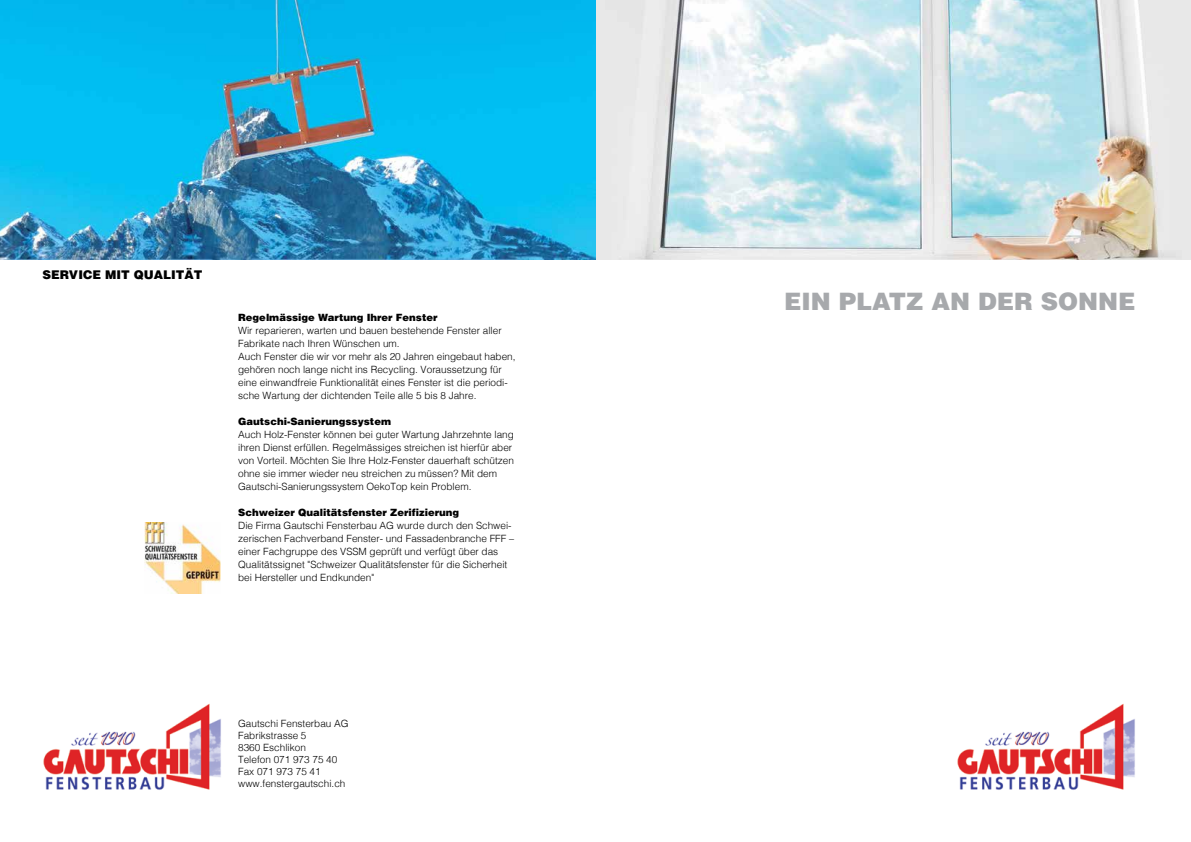
<style>
.page{position:relative;width:1191px;height:842px;background:#fff}
.page>*{position:absolute;margin:0;border:0;box-sizing:border-box;transform-origin:0 0}
.t1{font:900 24px "Helvetica";color:#a7a9ac}
.t2{font:900 12px "Helvetica";color:#000}
.t3{font:300 10px/13px "Helvetica";color:#000}
.t4{font:900 10px "Helvetica";color:#000}
</style>
<div class="page">
<img style="left:43px;top:703px;width:178px;height:87px">
<img style="left:957px;top:703px;width:178px;height:87px">
<img style="left:0;top:0;width:1191px;height:259px">
<img style="left:145px;top:522px;width:75px;height:72px">
<p class="t2" style="left:43px;top:267px;width:161px">SERVICE MIT QUALITÄT</p>
<p class="t4" style="left:238px;top:311px;width:201px">Regelmässige Wartung Ihrer Fenster</p>
<p class="t3" style="left:238px;top:323px;width:279px">Wir reparieren, warten und bauen bestehende Fenster aller Fabrikate nach Ihren Wünschen um.<br>Auch Fenster die wir vor mehr als 20 Jahren eingebaut haben, gehören noch lange nicht ins Recycling. Voraussetzung für eine einwandfreie Funktionalität eines Fenster ist die periodi&shy;sche Wartung der dichtenden Teile alle 5 bis 8 Jahre.</p>
<p class="t4" style="left:238px;top:415px;width:154px">Gautschi-Sanierungssystem</p>
<p class="t3" style="left:238px;top:427px;width:277px">Auch Holz-Fenster können bei guter Wartung Jahrzehnte lang ihren Dienst erfüllen. Regelmässiges streichen ist hierfür aber von Vorteil. Möchten Sie Ihre Holz-Fenster dauerhaft schützen ohne sie immer wieder neu streichen zu müssen? Mit dem Gautschi-Sanierungssystem OekoTop kein Problem.</p>
<p class="t4" style="left:238px;top:506px;width:222px">Schweizer Qualitätsfenster Zerifizierung</p>
<p class="t3" style="left:238px;top:518px;width:277px">Die Firma Gautschi Fensterbau AG wurde durch den Schwei&shy;zerischen Fachverband Fenster- und Fassadenbranche FFF – einer Fachgruppe des VSSM geprüft und verfügt über das Qualitätssignet "Schweizer Qualitätsfenster für die Sicherheit bei Hersteller und Endkunden"</p>
<p class="t3" style="left:238px;top:717px;width:112px;line-height:12px">Gautschi Fensterbau AG<br>Fabrikstrasse 5<br>8360 Eschlikon<br>Telefon 071 973 75 40<br>Fax 071 973 75 41 www.fenstergautschi.ch</p>
<h1 class="t1" style="left:784px;top:285px;width:353px">EIN PLATZ AN DER SONNE</h1>
</div>
